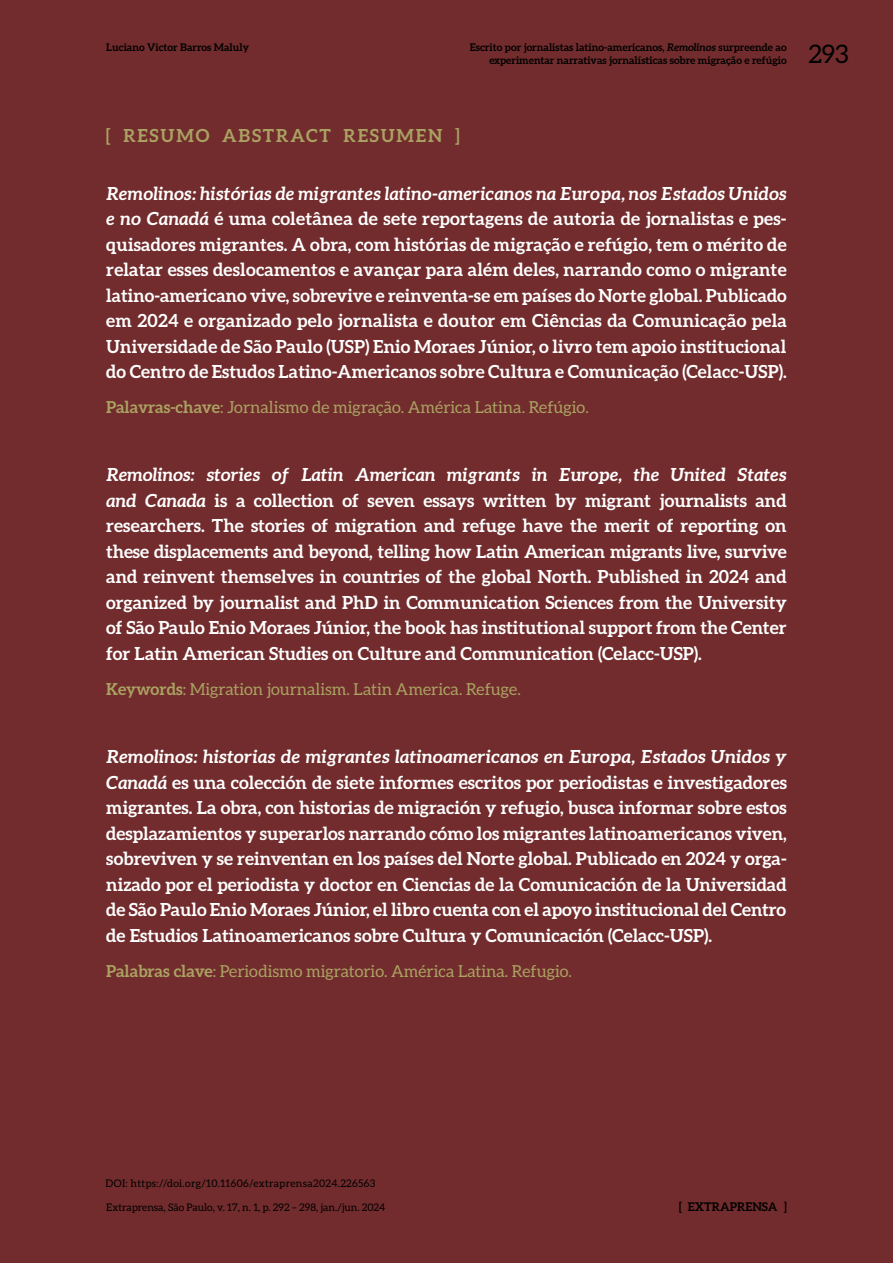
<style>
.page{position:relative;width:893px;height:1263px;background:#722c2d}
.page>*{position:absolute;margin:0;border:0;box-sizing:border-box;transform-origin:0 0}
.t1{font:25.5px "Aleo";color:#000}
.t2{font:700 18px/25.5px "Aleo";color:#fff;text-align:justify}
.t3{font:700 18px "Aleo";letter-spacing:.1em;color:#aaa262}
.t4{font:16.5px "Aleo";color:#aaa262}
.t5{font:700 12px "Aleo";color:#000}
.t6{font:700 10.5px/12.6px "Aleo";color:#000;text-align:right}
.t7{font:10.5px "Aleo";color:#000}
.t8{font:10.5px "Aleo";letter-spacing:.03em;color:#000}
.s1{font-style:italic}
.s2{font-weight:700}
</style>
<div class="page">
<p class="t6" style="left:106px;top:41px;width:144px">Luciano Victor Barros Maluly</p>
<p class="t6" style="left:470px;top:41px;width:318px">Escrito por jornalistas latino-americanos, <span class="s1">Remolinos</span> surpreende ao experimentar narrativas jornalísticas sobre migração e refúgio</p>
<h1 class="t1" style="left:808px;top:40px;width:42px">293</h1>
<p class="t3" style="left:106px;top:125px;width:355px">[ RESUMO ABSTRACT RESUMEN ]</p>
<p class="t2" style="left:106px;top:180px;width:682px"><span class="s1">Remolinos: histórias de migrantes latino-americanos na Europa, nos Estados Unidos e no Canadá</span> é uma coletânea de sete reportagens de autoria de jornalistas e pes&shy;quisadores migrantes. A obra, com histórias de migração e refúgio, tem o mérito de relatar esses deslocamentos e avançar para além deles, narrando como o migrante latino-americano vive, sobrevive e reinventa-se em países do Norte global. Publicado em 2024 e organizado pelo jornalista e doutor em Ciências da Comunicação pela Universidade de São Paulo (USP) Enio Moraes Júnior, o livro tem apoio institucional do Centro de Estudos Latino-Americanos sobre Cultura e Comunicação (Celacc-USP).</p>
<p class="t4" style="left:106px;top:398px;width:484px"><span class="s2">Palavras-chave</span>: Jornalismo de migração. América Latina. Refúgio.</p>
<p class="t2" style="left:106px;top:462px;width:682px"><span class="s1">Remolinos: stories of Latin American migrants in Europe, the United States and Canada</span> is a collection of seven essays written by migrant journalists and researchers. The stories of migration and refuge have the merit of reporting on these displacements and beyond, telling how Latin American migrants live, survive and reinvent themselves in countries of the global North. Published in 2024 and organized by journalist and PhD in Communication Sciences from the University of São Paulo Enio Moraes Júnior, the book has institutional support from the Center for Latin American Studies on Culture and Communication (Celacc-USP).</p>
<p class="t4" style="left:106px;top:680px;width:416px"><span class="s2">Keywords</span>: Migration journalism. Latin America. Refuge.</p>
<p class="t2" style="left:106px;top:744px;width:682px"><span class="s1">Remolinos: historias de migrantes latinoamericanos en Europa, Estados Unidos y Canadá</span> es una colección de siete informes escritos por periodistas e investigadores migrantes. La obra, con historias de migración y refugio, busca informar sobre estos desplazamientos y superarlos narrando cómo los migrantes latinoamericanos viven, sobreviven y se reinventan en los países del Norte global. Publicado en 2024 y orga&shy;nizado por el periodista y doctor en Ciencias de la Comunicación de la Universidad de São Paulo Enio Moraes Júnior, el libro cuenta con el apoyo institucional del Centro de Estudios Latinoamericanos sobre Cultura y Comunicación (Celacc-USP).</p>
<p class="t4" style="left:106px;top:962px;width:467px"><span class="s2">Palabras clave</span>: Periodismo migratorio. América Latina. Refugio.</p>
<p class="t8" style="left:105px;top:1177px;width:271px">DOI: https://doi.org/10.11606/extraprensa2024.226563</p>
<p class="t7" style="left:106px;top:1201px;width:280px">Extraprensa, São Paulo, v. 17, n. 1, p. 292 – 298, jan./jun. 2024</p>
<p class="t5" style="left:679px;top:1199px;width:109px">[ EXTRAPRENSA ]</p>
</div>
